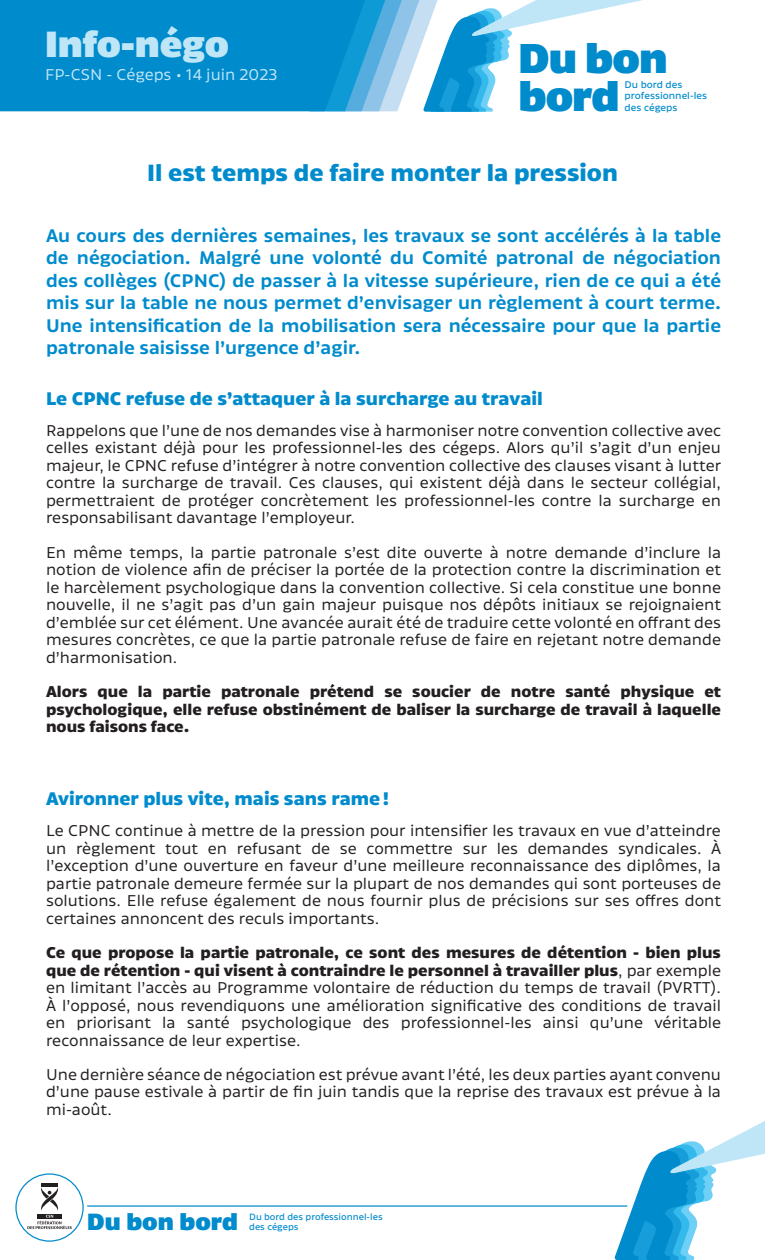
<style>
.page{position:relative;width:765px;height:1260px;background:#fff}
.page>*{position:absolute;margin:0;border:0;box-sizing:border-box;transform-origin:0 0}
.En-tête_-_Du_bon_bor{font:900 40px/37.5px "Canal";letter-spacing:-.025em;color:#008bcd}
.En-tête_-_Première_l{font:900 35px "Canal";color:#bee6f7}
.Corps_-_Grand_titre{font:700 22.5px "Canal";color:#008bcd}
.Pied_de_page_-_Du_bo{font:900 22.5px "Canal";color:#008bcd}
.Corps_-_Lead{font:500 17.5px/22.5px "Canal";color:#008bcd;text-align:justify}
.Corps_-_Intertitre{font:700 17.5px "Canal";color:#008bcd}
.Corps_-_Corps{font:15px/17.5px "Canal";color:#231f20;text-align:justify}
.Corps_-_Lead-2{font:15px/17.5px "Canal";color:#231f20;text-align:justify}
.Corps_-_Corps-2{font:700 15px/17.5px "Canal";color:#231f20;text-align:justify}
.En-tête_-_Deuxième_l{font:15px "Canal";color:#bee6f7}
.En-tête_-_Du_bord_de{font:9.38px "Canal";color:#008bcd}
.Pied_de_page_-_Du_bo-2{font:8.75px "Canal";color:#008bcd}
.s1{font-weight:700}
</style>
<div class="page">
<hr style="left:87px;top:1205px;width:540px;height:2px;background:#008bcd">
<div style="left:0;top:0;width:310px;height:111px;background:#008bcd"></div>
<hr style="left:41px;top:1183px;width:17px;height:3px;background:#231f20">
<svg style="left:27px;top:1186px;width:45px;height:43px"></svg>
<div style="left:15px;top:1173px;width:69px;height:69px;border:1px solid #008bcd;border-radius:50%"></div>
<svg style="left:310px;top:0;width:333px;height:112px"></svg>
<svg style="left:614px;top:1121px;width:151px;height:139px"></svg>
<p class="En-tête_-_Première_l" style="left:45px;top:25px;width:186px">Info-négo</p>
<p class="En-tête_-_Deuxième_l" style="left:45px;top:62px;width:234px">FP-CSN - Cégeps • 14 juin 2023</p>
<p class="En-tête_-_Du_bon_bor" style="left:519px;top:41px;width:151px">Du bon bord</p>
<p class="En-tête_-_Du_bord_de" style="left:625px;top:76px;width:59px">Du bord des</p>
<p class="En-tête_-_Du_bord_de" style="left:625px;top:88px;width:84px">professionnel-les</p>
<p class="En-tête_-_Du_bord_de" style="left:625px;top:99px;width:54px">des cégeps</p>
<p class="Corps_-_Grand_titre" style="left:147px;top:152px;width:472px">Il est temps de faire monter la pression</p>
<p class="Corps_-_Lead" style="left:46px;top:222px;width:677px">Au cours des dernières semaines, les travaux se sont accélérés à la table de négociation. Malgré une volonté du Comité patronal de négociation des collèges (CPNC) de passer à la vitesse supérieure, rien de ce qui a été mis sur la table ne nous permet d’envisager un règlement à court terme.<br>Une intensification de la mobilisation sera nécessaire pour que la partie patronale saisisse l’urgence d’agir.</p>
<p class="Corps_-_Intertitre" style="left:46px;top:382px;width:498px">Le CPNC refuse de s’attaquer à la surcharge au travail</p>
<p class="Corps_-_Corps" style="left:46px;top:420px;width:677px">Rappelons que l’une de nos demandes vise à harmoniser notre convention collective avec celles existant déjà pour les professionnel-les des cégeps. Alors qu’il s’agit d’un enjeu majeur, le CPNC refuse d’intégrer à notre convention collective des clauses visant à lutter contre la surcharge de travail. Ces clauses, qui existent déjà dans le secteur collégial, permettraient de protéger concrètement les professionnel-les contre la surcharge en responsabilisant davantage l’employeur.</p>
<p class="Corps_-_Corps" style="left:46px;top:542px;width:677px">En même temps, la partie patronale s’est dite ouverte à notre demande d’inclure la notion de violence afin de préciser la portée de la protection contre la discrimination et le harcèlement psychologique dans la convention collective. Si cela constitue une bonne nouvelle, il ne s’agit pas d’un gain majeur puisque nos dépôts initiaux se rejoignaient d’emblée sur cet élément. Une avancée aurait été de traduire cette volonté en offrant des mesures concrètes, ce que la partie patronale refuse de faire en rejetant notre demande d’harmonisation.</p>
<p class="Corps_-_Corps-2" style="left:46px;top:681px;width:677px">Alors que la partie patronale prétend se soucier de notre santé physique et psychologique, elle refuse obstinément de baliser la surcharge de travail à laquelle nous faisons face.</p>
<p class="Corps_-_Intertitre" style="left:46px;top:783px;width:345px">Avironner plus vite, mais sans rame !</p>
<p class="Corps_-_Corps" style="left:46px;top:820px;width:677px">Le CPNC continue à mettre de la pression pour intensifier les travaux en vue d’atteindre un règlement tout en refusant de se commettre sur les demandes syndicales. À l’exception d’une ouverture en faveur d’une meilleure reconnaissance des diplômes, la partie patronale demeure fermée sur la plupart de nos demandes qui sont porteuses de solutions. Elle refuse également de nous fournir plus de précisions sur ses offres dont certaines annoncent des reculs importants.</p>
<p class="Corps_-_Corps" style="left:46px;top:942px;width:677px"><span class="s1">Ce que propose la partie patronale, ce sont des mesures de détention - bien plus que de rétention - qui visent à contraindre le personnel à travailler plus</span>, par exemple en limitant l’accès au Programme volontaire de réduction du temps de travail (PVRTT).<br>À l’opposé, nous revendiquons une amélioration significative des conditions de travail en priorisant la santé psychologique des professionnel-les ainsi qu’une véritable reconnaissance de leur expertise.</p>
<p class="Corps_-_Lead-2" style="left:46px;top:1064px;width:676px">Une dernière séance de négociation est prévue avant l’été, les deux parties ayant convenu d’une pause estivale à partir de fin juin tandis que la reprise des travaux est prévue à la mi-août.</p>
<p class="Pied_de_page_-_Du_bo" style="left:87px;top:1209px;width:152px">Du bon bord</p>
<p class="Pied_de_page_-_Du_bo-2" style="left:249px;top:1209px;width:135px">Du bord des professionnel-les</p>
<p class="Pied_de_page_-_Du_bo-2" style="left:249px;top:1219px;width:51px">des cégeps</p>
</div>
